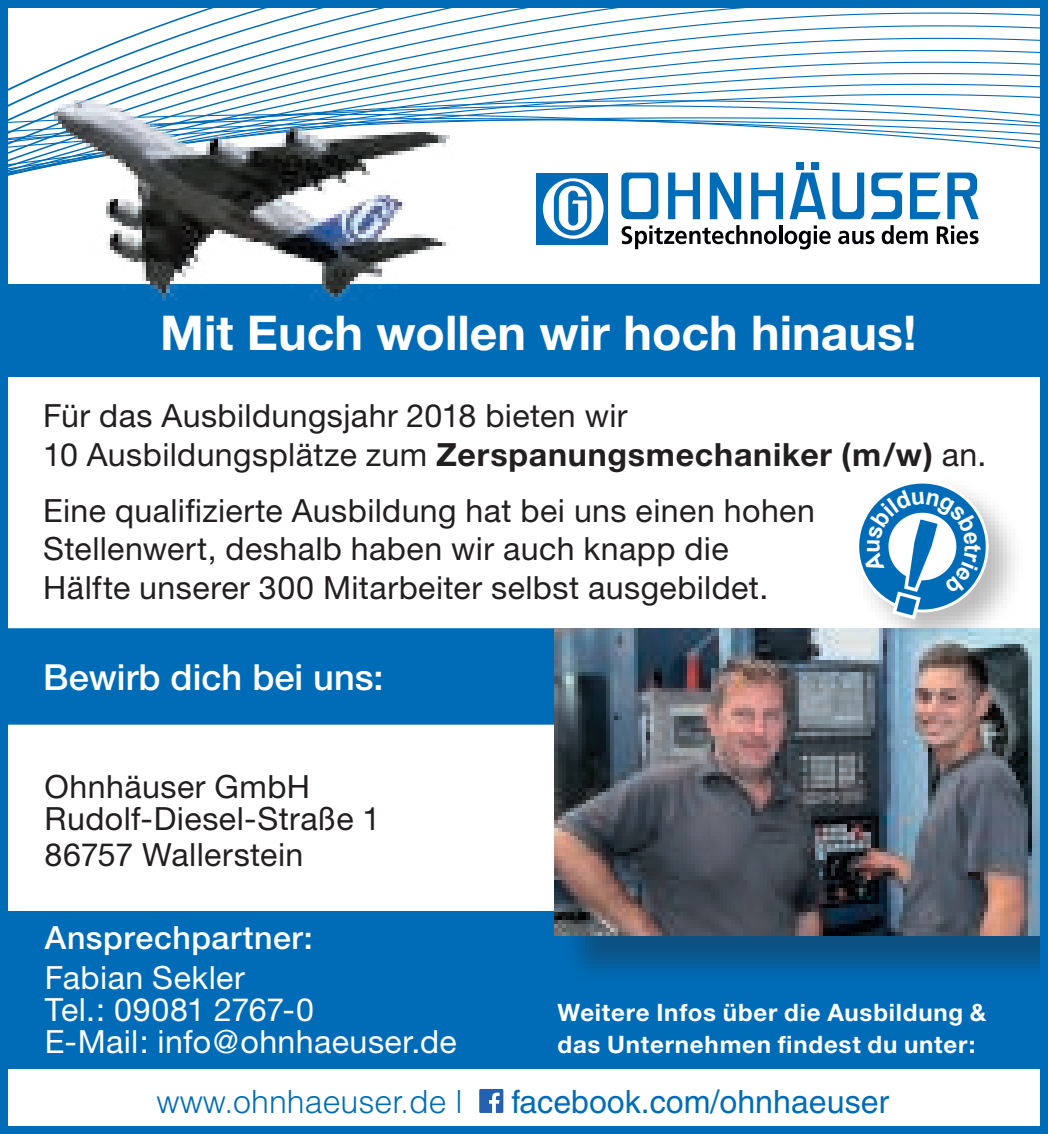
<style>
.page{position:relative;width:1048px;height:1134px;background:#fff}
.page>*{position:absolute;margin:0;border:0;box-sizing:border-box;transform-origin:0 0}
.t1{font:700 48px "Helvetica Neue";color:#fff}
.t2{font:500 36px "Helvetica Neue";color:#fff}
.t3{font:32px/38.4px "Helvetica Neue";letter-spacing:.015em;color:#231f20}
.t4{font:32px/32px "Helvetica Neue";letter-spacing:.015em;color:#fff}
.t5{font:32px/32px "Helvetica Neue LT Std";letter-spacing:.015em;color:#231f20}
.t6{font:32px "Helvetica";color:#006cb7}
.t7{font:300 32px "Helvetica";color:#006cb7}
.t8{font:500 32px "Helvetica Neue";letter-spacing:.015em;color:#fff}
.t9{font:700 24px/32px "Helvetica Neue";letter-spacing:.03em;color:#fff}
.s1{font-weight:700}
</style>
<div class="page">
<svg style="left:9px;top:9px;width:1030px;height:171px"></svg>
<div style="left:6px;top:285px;width:1042px;height:92px;background:#006cb7"></div>
<svg style="left:621px;top:173px;width:37px;height:46px"></svg>
<div style="left:536px;top:173px;width:72px;height:24px;background:#006cb7"></div>
<div style="left:536px;top:197px;width:72px;height:47px;background:#006cb7"></div>
<div style="left:543px;top:178px;width:60px;height:61px;background:#fff;border-radius:50%"></div>
<svg style="left:554px;top:181px;width:37px;height:55px"></svg>
<svg style="left:668px;top:173px;width:32px;height:46px"></svg>
<svg style="left:710px;top:173px;width:31px;height:46px"></svg>
<svg style="left:751px;top:173px;width:32px;height:46px"></svg>
<svg style="left:789px;top:173px;width:37px;height:46px"></svg>
<div style="left:797px;top:162px;width:7px;height:7px;background:#006cb7"></div>
<div style="left:811px;top:162px;width:7px;height:7px;background:#006cb7"></div>
<svg style="left:832px;top:173px;width:32px;height:46px"></svg>
<svg style="left:871px;top:173px;width:32px;height:46px"></svg>
<svg style="left:910px;top:173px;width:30px;height:46px"></svg>
<svg style="left:947px;top:173px;width:31px;height:46px"></svg>
<svg style="left:621px;top:225px;width:155px;height:24px"></svg>
<hr style="left:779px;top:225px;width:3px;height:19px;background:#000005">
<svg style="left:784px;top:225px;width:46px;height:24px"></svg>
<svg style="left:838px;top:231px;width:36px;height:13px"></svg>
<svg style="left:881px;top:225px;width:46px;height:19px"></svg>
<svg style="left:937px;top:225px;width:41px;height:19px"></svg>
<img style="left:54px;top:100px;width:403px;height:200px">
<div style="left:0;top:911px;width:1048px;height:158px;background:#006cb7"></div>
<div style="left:2px;top:630px;width:550px;height:93px;background:#006cb7"></div>
<div style="left:0;top:628px;width:554px;height:97px;border:4px solid #006cb7"></div>
<div style="left:561px;top:634px;width:487px;height:352px;background:#231f20;opacity:.35"></div>
<img style="left:554px;top:628px;width:485px;height:307px">
<svg style="left:479px;top:1089px;width:24px;height:24px"></svg>
<div style="left:0;top:0;width:1048px;height:1134px;border:8px solid #006cb7"></div>
<div style="left:850px;top:474px;width:174px;height:180px;background:#231f20;opacity:.3"></div>
<svg style="left:850px;top:475px;width:144px;height:147px"></svg>
<h1 class="t1" style="left:160px;top:303px;width:757px">Mit Euch wollen wir hoch hinaus!</h1>
<p class="t3" style="left:43px;top:396px;width:944px">Für das Ausbildungsjahr 2018 bieten wir<br>10 Ausbildungsplätze zum <span class="s1">Zerspanungsmechaniker (m/w)</span> an.</p>
<p class="t3" style="left:43px;top:491px;width:773px">Eine qualifizierte Ausbildung hat bei uns einen hohen<br>Stellenwert, deshalb haben wir auch knapp die<br>Hälfte unserer 300 Mitarbeiter selbst ausgebildet.</p>
<p class="t2" style="left:43px;top:656px;width:342px">Bewirb dich bei uns:</p>
<p class="t5" style="left:45px;top:770px;width:337px">Ohnhäuser GmbH<br>Rudolf-Diesel-Straße 1</p>
<p class="t5" style="left:45px;top:838px;width:260px">86757 Wallerstein</p>
<p class="t8" style="left:45px;top:919px;width:269px">Ansprechpartner:</p>
<p class="t4" style="left:45px;top:961px;width:414px">Fabian Sekler<br>Tel.: 09081 2767-0<br>E-Mail: info@ohnhaeuser.de</p>
<p class="t9" style="left:557px;top:996px;width:430px">Weitere Infos über die Ausbildung &amp; das Unternehmen findest du unter:</p>
<p class="t7" style="left:156px;top:1081px;width:308px">www.ohnhaeuser.de l</p>
<p class="t6" style="left:511px;top:1083px;width:379px">facebook.com/ohnhaeuser</p>
</div>
